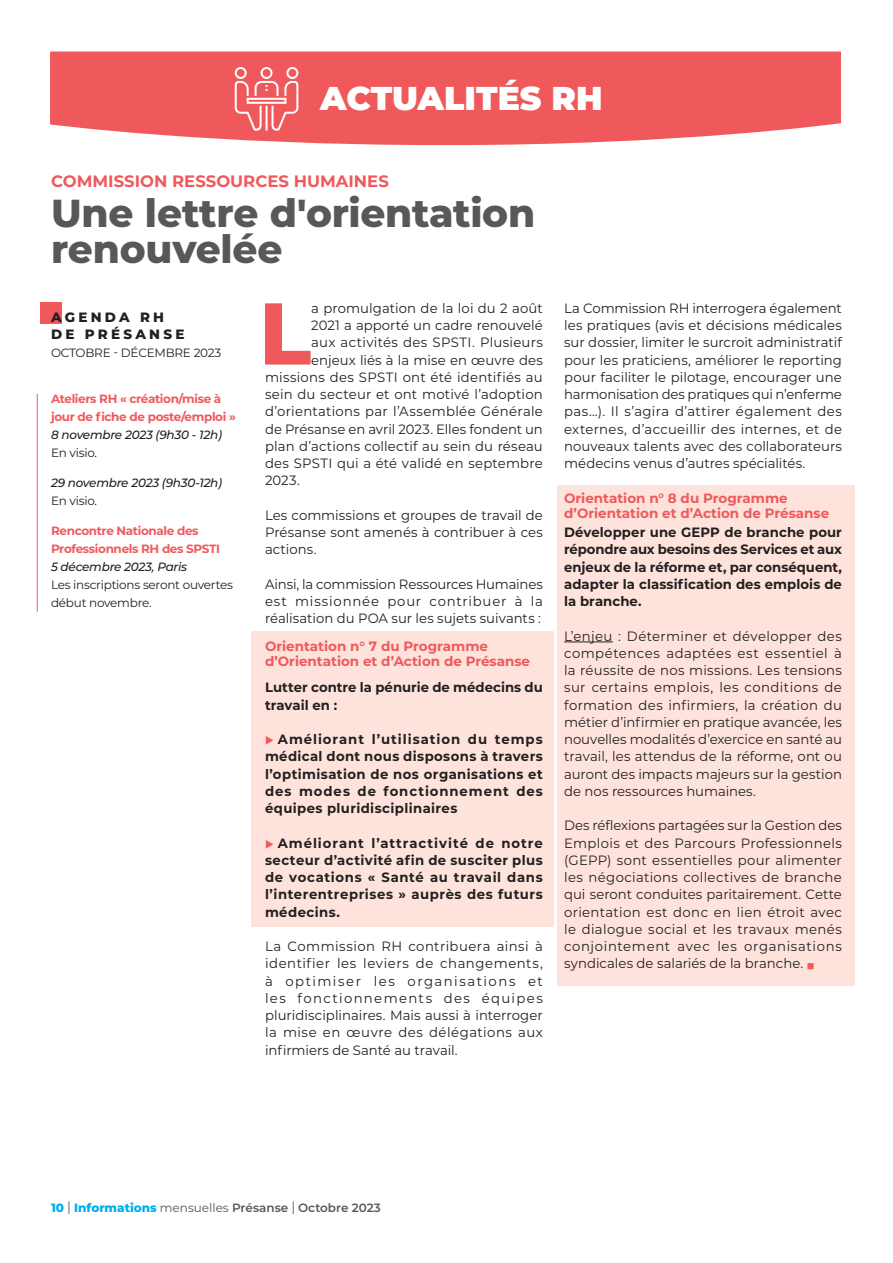
<style>
.page{position:relative;width:893px;height:1263px;background:#fff}
.page>*{position:absolute;margin:0;border:0;box-sizing:border-box;transform-origin:0 0}
.t1{font:800 87.45px "Montserrat";color:#f0595b}
.t2{font:800 39px/36px "Montserrat";letter-spacing:-.005em;color:#57585a}
.t3{font:900 33px "Montserrat";color:#fff}
.t4{font:700 16.5px "Montserrat";color:#f0595b}
.t5{font:13.5px/17.2px "Montserrat";letter-spacing:.01em;color:#231f20;text-align:justify}
.t6{font:700 13.5px/17.2px "Montserrat";letter-spacing:.025em;color:#231f20;text-align:justify}
.t7{font:700 13.5px/15px "Montserrat";color:#f0595b}
.t8{font:700 13.5px/17.2px "Montserrat";color:#231f20}
.t9{font:800 13.5px/17.2px "Montserrat";letter-spacing:.24em;color:#231f20}
.t10{font:700 12px/18px "Montserrat";letter-spacing:-.03em;color:#f0595b}
.t11{font:12px/18px "Montserrat";letter-spacing:-.02em;color:#231f20}
.t12{font:italic 500 12px "Montserrat";letter-spacing:-.02em;color:#231f20}
.t13{font:600 12px "Montserrat";color:#57585a}
.s1{color:#f0595b}
.s2{font-weight:800;color:#00aeef}
.s3{font-weight:400;font-size:16.8px}
.s4{font-weight:400}
</style>
<div class="page">
<svg style="left:50px;top:52px;width:791px;height:93px;background:#f16567"></svg>
<svg style="left:234px;top:66px;width:65px;height:67px;background:#f37c7d"></svg>
<div style="left:252px;top:631px;width:302px;height:296px;background:#fde3dc"></div>
<div style="left:557px;top:485px;width:297px;height:501px;background:#fde3dc"></div>
<hr style="left:564px;top:642px;width:49px;height:1px;background:#231f20">
<div style="left:40px;top:302px;width:22px;height:22px;background:#f0595b"></div>
<hr style="left:37px;top:394px;width:1px;height:217px;background:#f0595b">
<h3 class="t3" style="left:320px;top:79px;width:284px">ACTUALITÉS RH</h3>
<p class="t4" style="left:51px;top:173px;width:339px">COMMISSION RESSOURCES HUMAINES</p>
<h2 class="t2" style="left:51px;top:196px;width:486px">Une lettre d'orientation renouvelée</h2>
<h1 class="t1" style="left:259px;top:283px;width:54px">L</h1>
<p class="t5" style="left:311px;top:300px;width:233px">a promulgation de la loi du 2 août</p>
<p class="t9" style="left:51px;top:308px;width:135px">AGENDA RH<br>DE PRÉSANSE</p>
<p class="t11" style="left:51px;top:344px;width:172px">OCTOBRE - DÉCEMBRE 2023</p>
<p class="t10" style="left:51px;top:390px;width:186px">Ateliers RH « création/mise à jour de fiche de poste/emploi »</p>
<p class="t12" style="left:51px;top:430px;width:173px">8 novembre 2023 (9h30 - 12h)</p>
<p class="t11" style="left:51px;top:444px;width:48px">En visio.</p>
<p class="t12" style="left:51px;top:478px;width:173px">29 novembre 2023 (9h30-12h)</p>
<p class="t11" style="left:51px;top:492px;width:48px">En visio.</p>
<p class="t10" style="left:51px;top:522px;width:171px">Rencontre Nationale des<br>Professionnels RH des SPSTI</p>
<p class="t12" style="left:51px;top:562px;width:138px">5 décembre 2023, Paris</p>
<p class="t11" style="left:51px;top:576px;width:183px">Les inscriptions seront ouvertes début novembre.</p>
<p class="t5" style="left:311px;top:317px;width:233px">2021 a apporté un cadre renouvelé</p>
<p class="t5" style="left:311px;top:334px;width:233px">aux activités des SPSTI. Plusieurs</p>
<p class="t5" style="left:311px;top:351px;width:233px">enjeux liés à la mise en œuvre des</p>
<p class="t5" style="left:265px;top:369px;width:279px">missions des SPSTI ont été identifiés au</p>
<p class="t5" style="left:265px;top:386px;width:279px">sein du secteur et ont motivé l’adoption</p>
<p class="t5" style="left:265px;top:403px;width:279px">d’orientations par l’Assemblée Générale</p>
<p class="t5" style="left:265px;top:420px;width:279px">de Présanse en avril 2023. Elles fondent un</p>
<p class="t5" style="left:265px;top:438px;width:279px">plan d’actions collectif au sein du réseau</p>
<p class="t5" style="left:265px;top:455px;width:279px">des SPSTI qui a été validé en septembre</p>
<p class="t5" style="left:265px;top:472px;width:36px">2023.</p>
<p class="t5" style="left:265px;top:507px;width:279px">Les commissions et groupes de travail de Présanse sont amenés à contribuer à ces actions.</p>
<p class="t5" style="left:265px;top:576px;width:279px">Ainsi, la commission Ressources Humaines est missionnée pour contribuer à la réalisation du POA sur les sujets suivants :</p>
<p class="t7" style="left:265px;top:639px;width:267px">Orientation n° 7 du Programme d’Orientation et d’Action de Présanse</p>
<p class="t8" style="left:265px;top:679px;width:279px">Lutter contre la pénurie de médecins du travail en :</p>
<p class="t6" style="left:265px;top:731px;width:279px"><span class="s1">◆</span> Améliorant l’utilisation du temps médical dont nous disposons à travers l’optimisation de nos organisations et des modes de fonctionnement des équipes pluridisciplinaires</p>
<p class="t6" style="left:265px;top:835px;width:279px"><span class="s1">◆</span> Améliorant l’attractivité de notre secteur d’activité afin de susciter plus de vocations « Santé au travail dans l’interentreprises » auprès des futurs médecins.</p>
<p class="t5" style="left:265px;top:938px;width:279px">La Commission RH contribuera ainsi à identifier les leviers de changements, à optimiser les organisations et les fonctionnements des équipes pluridisciplinaires. Mais aussi à interroger la mise en œuvre des délégations aux infirmiers de Santé au travail.</p>
<p class="t5" style="left:564px;top:300px;width:279px">La Commission RH interrogera également les pratiques (avis et décisions médicales sur dossier, limiter le surcroit administratif pour les praticiens, améliorer le reporting pour faciliter le pilotage, encourager une harmonisation des pratiques qui n’enferme pas…). Il s’agira d’attirer également des externes, d’accueillir des internes, et de nouveaux talents avec des collaborateurs médecins venus d’autres spécialités.</p>
<p class="t7" style="left:564px;top:492px;width:267px">Orientation n° 8 du Programme d’Orientation et d’Action de Présanse</p>
<p class="t6" style="left:564px;top:524px;width:279px">Développer une GEPP de branche pour répondre aux besoins des Services et aux enjeux de la réforme et, par conséquent, adapter la classification des emplois de la branche.</p>
<p class="t5" style="left:564px;top:627px;width:279px">L’enjeu : Déterminer et développer des compétences adaptées est essentiel à la réussite de nos missions. Les tensions sur certains emplois, les conditions de formation des infirmiers, la création du métier d’infirmier en pratique avancée, les nouvelles modalités d’exercice en santé au travail, les attendus de la réforme, ont ou auront des impacts majeurs sur la gestion de nos ressources humaines.</p>
<p class="t5" style="left:564px;top:817px;width:279px">Des réflexions partagées sur la Gestion des Emplois et des Parcours Professionnels (GEPP) sont essentielles pour alimenter les négociations collectives de branche qui seront conduites paritairement. Cette orientation est donc en lien étroit avec le dialogue social et les travaux menés conjointement avec les organisations syndicales de salariés de la branche. <span class="s1">■</span></p>
<p class="t13" style="left:51px;top:1201px;width:331px"><span class="s2">10</span> <span class="s3">l</span> <span class="s2">Informations</span> <span class="s4">mensuelles</span> Présanse <span class="s3">l</span> Octobre 2023</p>
</div>
